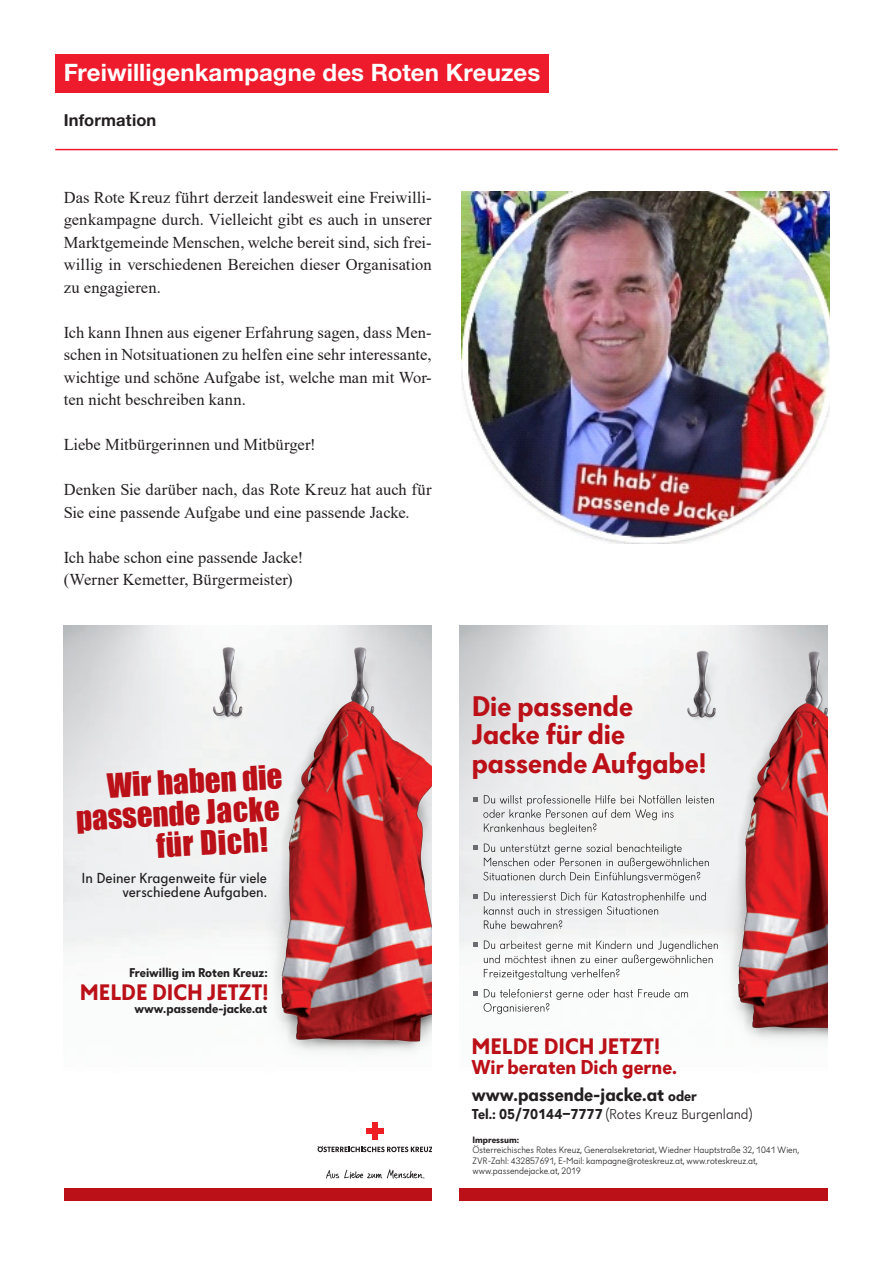
<style>
.page{position:relative;width:893px;height:1263px;background:#fff}
.page>*{position:absolute;margin:0;border:0;box-sizing:border-box;transform-origin:0 0}
.t1{font:30.9px "Impact";color:#bb1018}
.t2{font:700 29.55px/28.8px "Dunant";color:#bb1018}
.über_artikel{font:700 24px "Helvetica Neue LT Std";letter-spacing:.005em;color:#fff}
.t3{font:700 23.25px "Dunant";color:#bb1018}
.t4{font:700 20.85px "Dunant";color:#bb1018}
.t5{font:700 19.2px "Dunant";color:#231f20}
.fliesstext_blocksatz{font:16.5px/22.5px "Times New Roman";color:#231f20;text-align:justify}
.über_artikel-2{font:700 16.5px "Helvetica Neue LT Std";letter-spacing:.01em;color:#231f20}
.t6{font:15px/14.7px "Dunant";color:#231f20;text-align:right}
.t7{font:300 15px "Dunant";color:#231f20}
.t8{font:700 13.2px "Dunant";color:#231f20}
.t9{font:300 9.6px/10.4px "Dunant";color:#231f20}
.s1{font-size:15px}
.s2{font-weight:700}
</style>
<div class="page">
<div style="left:55px;top:55px;width:494px;height:38px;background:#ee1b2c"></div>
<hr style="left:55px;top:149px;width:783px;height:1px;background:#ee1b2c">
<div style="left:64px;top:1188px;width:368px;height:13px;background:#bb1018"></div>
<img style="left:326px;top:1169px;width:99px;height:10px">
<div style="left:372px;top:1122px;width:6px;height:18px;background:#ee1d23"></div>
<div style="left:366px;top:1128px;width:18px;height:6px;background:#ee1d23"></div>
<svg style="left:318px;top:1146px;width:114px;height:6px"></svg>
<img style="left:214px;top:626px;width:218px;height:438px">
<img style="left:191px;top:643px;width:70px;height:95px">
<img style="left:695px;top:641px;width:133px;height:424px">
<img style="left:667px;top:647px;width:66px;height:91px">
<svg style="left:484px;top:989px;width:204px;height:25px"></svg>
<svg style="left:484px;top:940px;width:234px;height:40px"></svg>
<svg style="left:484px;top:892px;width:222px;height:37px"></svg>
<svg style="left:473px;top:795px;width:241px;height:39px"></svg>
<svg style="left:473px;top:843px;width:236px;height:40px"></svg>
<svg style="left:473px;top:894px;width:5px;height:4px"></svg>
<svg style="left:473px;top:942px;width:5px;height:5px"></svg>
<svg style="left:473px;top:991px;width:5px;height:4px"></svg>
<div style="left:459px;top:1188px;width:369px;height:13px;background:#bb1018"></div>
<img style="left:461px;top:191px;width:369px;height:352px">
<p class="über_artikel" style="left:64px;top:58px;width:478px">Freiwilligenkampagne des Roten Kreuzes</p>
<p class="über_artikel-2" style="left:64px;top:110px;width:94px">Information</p>
<p class="fliesstext_blocksatz" style="left:64px;top:185px;width:369px">Das Rote Kreuz führt derzeit landesweit eine Freiwilli&shy;genkampagne durch. Vielleicht gibt es auch in unserer Marktgemeinde Menschen, welche bereit sind, sich frei&shy;willig in verschiedenen Bereichen dieser Organisation zu engagieren.</p>
<p class="fliesstext_blocksatz" style="left:64px;top:321px;width:369px">Ich kann Ihnen aus eigener Erfahrung sagen, dass Men&shy;schen in Notsituationen zu helfen eine sehr interessante, wichtige und schöne Aufgabe ist, welche man mit Wor&shy;ten nicht beschreiben kann.</p>
<p class="fliesstext_blocksatz" style="left:64px;top:433px;width:253px">Liebe Mitbürgerinnen und Mitbürger!</p>
<p class="fliesstext_blocksatz" style="left:64px;top:478px;width:369px">Denken Sie darüber nach, das Rote Kreuz hat auch für<br>Sie eine passende Aufgabe und eine passende Jacke.</p>
<p class="fliesstext_blocksatz" style="left:64px;top:546px;width:241px">Ich habe schon eine passende Jacke! (Werner Kemetter, Bürgermeister)</p>
<p class="t1" style="left:106px;top:762px;width:177px;rotate:-3deg">Wir haben die</p>
<p class="t1" style="left:75px;top:795px;width:205px;rotate:-3deg">passende Jacke</p>
<p class="t1" style="left:155px;top:822px;width:113px;rotate:-3deg">für Dich!</p>
<p class="t6" style="left:82px;top:870px;width:187px">In Deiner Kragenweite für viele verschiedene Aufgaben.</p>
<p class="t8" style="left:129px;top:965px;width:140px">Freiwillig im Roten Kreuz:</p>
<p class="t8" style="left:134px;top:1001px;width:134px">www.passende-jacke.at</p>
<p class="t3" style="left:80px;top:979px;width:190px">MELDE DICH JETZT!</p>
<p class="t2" style="left:472px;top:691px;width:236px">Die passende<br>Jacke für die passende Aufgabe!</p>
<p class="t3" style="left:471px;top:1032px;width:190px">MELDE DICH JETZT!</p>
<p class="t4" style="left:471px;top:1055px;width:207px">Wir beraten Dich gerne.</p>
<p class="t5" style="left:472px;top:1083px;width:227px">www.passende-jacke.at <span class="s1">oder</span></p>
<p class="t7" style="left:472px;top:1106px;width:282px"><span class="s2">Tel.: 05/70144-7777</span> (Rotes Kreuz Burgenland)</p>
<p class="t9" style="left:472px;top:1135px;width:328px"><span class="s2">Impressum:<br></span>Österreichisches Rotes Kreuz, Generalsekretariat, Wiedner Hauptstraße 32, 1041 Wien, ZVR-Zahl: 432857691, E-Mail: kampagne@roteskreuz.at, www.roteskreuz.at, www.passendejacke.at, 2019</p>
</div>
